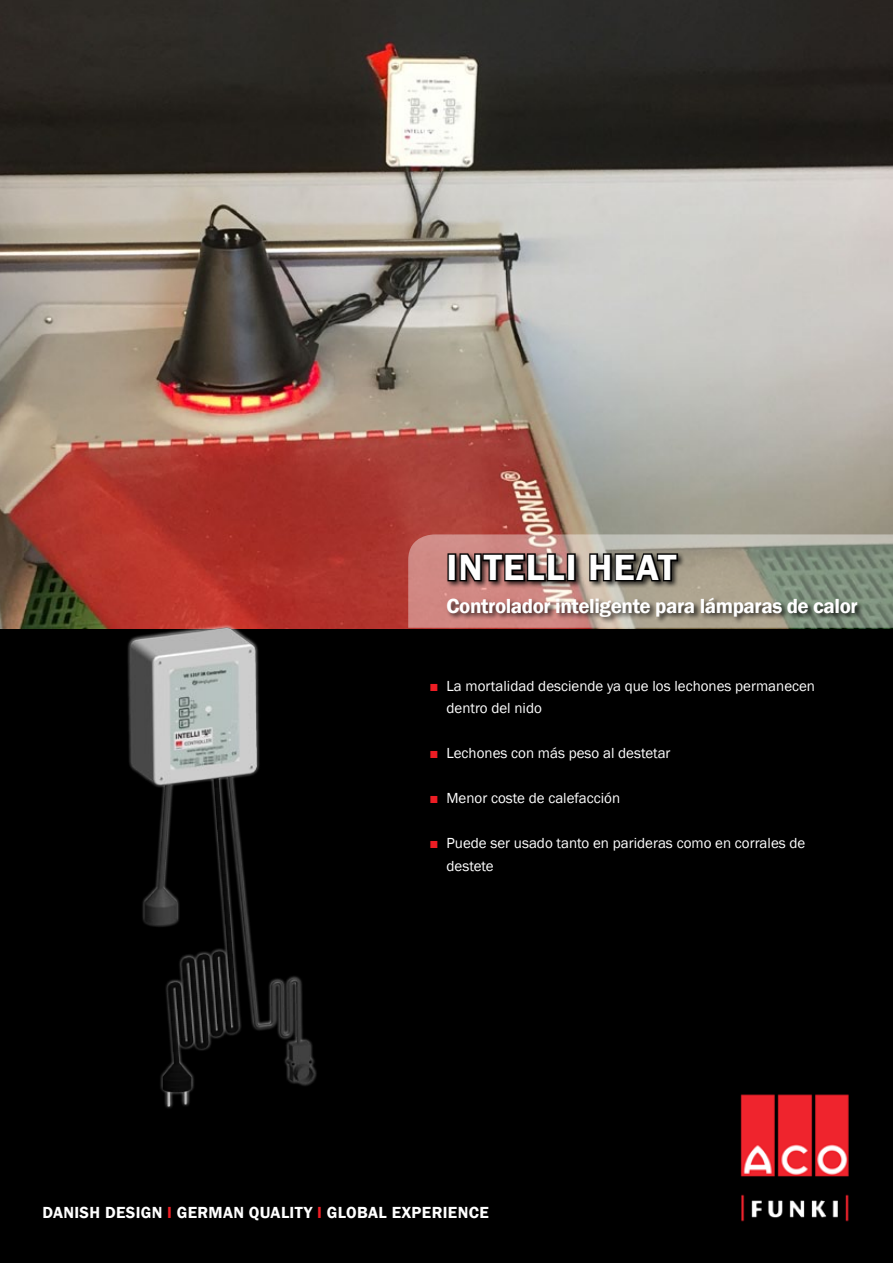
<style>
.page{position:relative;width:893px;height:1263px;background:#fff}
.page>*{position:absolute;margin:0;border:0;box-sizing:border-box;transform-origin:0 0}
.t1{font:600 37.5px "Franklin Gothic";letter-spacing:.03em;color:#fff}
.t2{font:600 21px "Franklin Gothic";letter-spacing:-.02em;color:#fff}
.t3{font:600 16.5px "Franklin Gothic";letter-spacing:.02em;color:#fff}
.t4{font:15px/22.5px "Franklin Gothic";color:#fff}
.t5{font:15px "Franklin Gothic";color:#ed1d24}
.s1{color:#ed1d24}
</style>
<div class="page">
<div style="left:0;top:628px;width:893px;height:635px;background:#000"></div>
<img style="left:740px;top:1093px;width:110px;height:131px">
<img style="left:0;top:0;width:893px;height:628px">
<svg style="left:408px;top:534px;width:485px;height:94px;background:#b49a8f"></svg>
<div style="left:446px;top:552px;width:419px;height:72px;background:#000;opacity:.75"></div>
<div style="left:447px;top:553px;width:9px;height:28px;border:3px solid #000"></div>
<svg style="left:458px;top:552px;width:109px;height:31px;background:#46322f"></svg>
<div style="left:567px;top:553px;width:9px;height:28px;border:3px solid #000"></div>
<svg style="left:588px;top:551px;width:92px;height:32px;background:#373530"></svg>
<img style="left:103px;top:617px;width:268px;height:515px">
<h1 class="t1" style="left:446px;top:544px;width:231px">INTELLI HEAT</h1>
<h2 class="t2" style="left:446px;top:593px;width:413px">Controlador inteligente para lámparas de calor</h2>
<p class="t5" style="left:429px;top:677px;width:11px">■</p>
<p class="t5" style="left:429px;top:744px;width:11px">■</p>
<p class="t5" style="left:429px;top:789px;width:11px">■</p>
<p class="t5" style="left:429px;top:834px;width:11px">■</p>
<p class="t4" style="left:446px;top:675px;width:370px">La mortalidad desciende ya que los lechones permanecen dentro del nido</p>
<p class="t4" style="left:446px;top:742px;width:226px">Lechones con más peso al destetar</p>
<p class="t4" style="left:446px;top:787px;width:175px">Menor coste de calefacción</p>
<p class="t4" style="left:446px;top:832px;width:360px">Puede ser usado tanto en parideras como en corrales de destete</p>
<p class="t3" style="left:43px;top:1202px;width:448px">Danish Design <span class="s1">I</span> German Quality <span class="s1">I</span> Global Experience</p>
</div>
